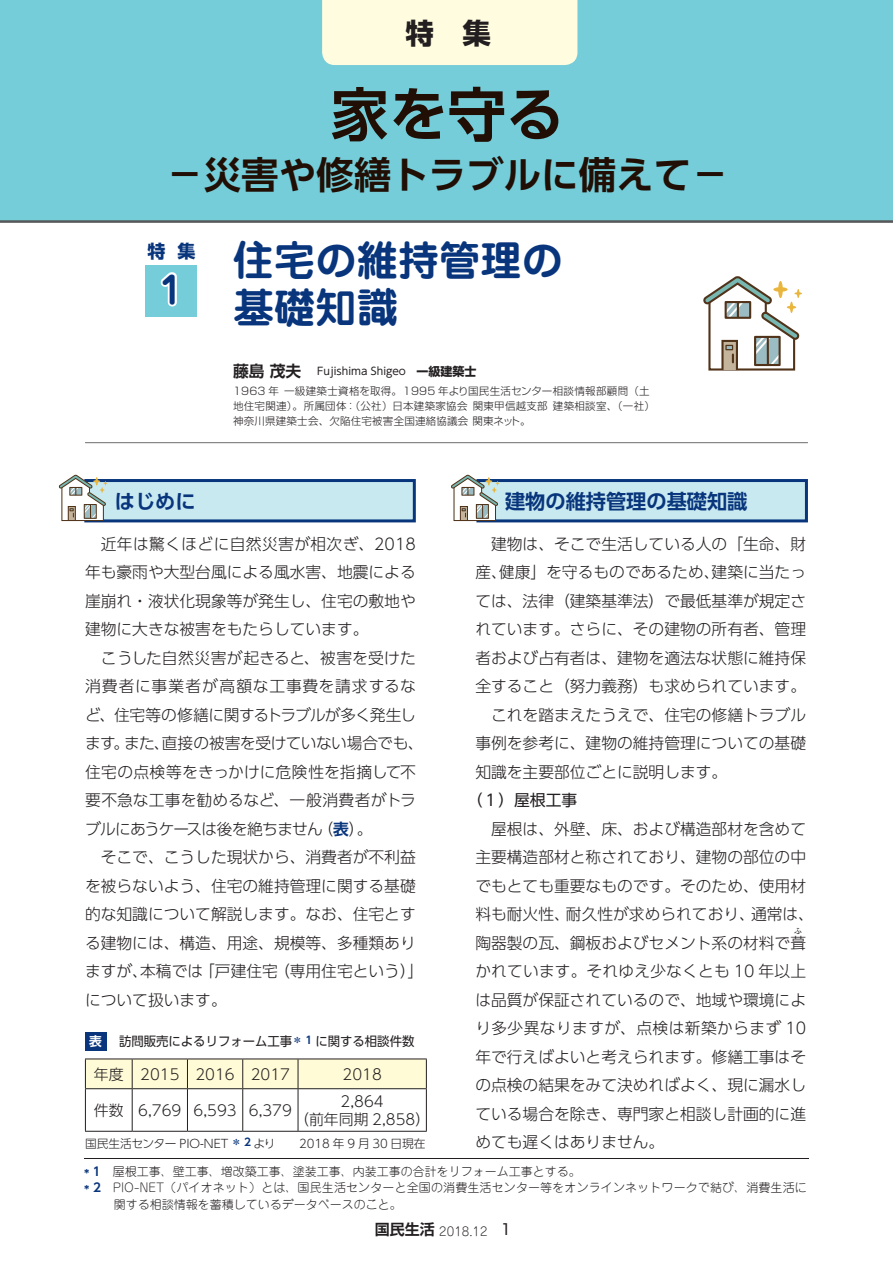
<style>
.page{position:relative;width:893px;height:1263px;background:#fff}
.page>*{position:absolute;margin:0;border:0;box-sizing:border-box;transform-origin:0 0}
.t1{font:700 58.5px "UD Shin Go Pro De";color:#210f05}
.t2{font:700 41.25px/46.5px "Jun 501 Pro";color:#08357c}
.t3{font:700 37.5px "UD Shin Go Pro De";color:#210f05}
.t4{font:700 36.6px "Jun 501 Pro";color:#08357c}
.t5{font:700 28.5px "UD Shin Go Pro";color:#231f20}
.t6{font:700 20.25px "UD Shin Go Pro De";color:#08357c}
.t7{font:700 18px "UD Shin Go Pro";color:#08357c}
.t8{font:300 15.75px/28.5px "UD Shin Go Pro";color:#231f20;text-align:justify}
.t9{font:15.75px "UD Shin Go Pro";color:#231f20}
.t10{font:300 14.85px/17.9px "UD Shin Go Pro";color:#231f20;text-align:center}
.t11{font:12.75px "UD Shin Go Pro";color:#231f20}
.t12{font:700 12.75px "UD Shin Go Pro De";color:#fff}
.t13{font:300 12px "Jun 101 Pro";color:#231f20}
.t14{font:300 11.7px "UD Shin Go Pro";color:#231f20}
.t15{font:300 10.5px/15px "Shin Go Pro";letter-spacing:.025em;color:#231f20}
.t16{font:10.5px "UD Shin Go Pro";color:#231f20}
.t17{font:300 7.8px "UD Shin Go Pro";color:#231f20}
.s1{font-family:"UD Shin Go Pro De";font-weight:700;font-size:15.75px}
.s2{font-weight:700;font-size:12px}
.s3{font-family:"UD Shin Go Pro De";font-weight:700;color:#08357c}
.s4{font-family:"Shin Go Pro De";font-weight:700;font-size:15px}
.s5{font-family:"Shin Go Pro";font-weight:400;font-size:15px}
</style>
<div class="page">
<div style="left:0;top:0;width:893px;height:221px;background:#74cdd9"></div>
<hr style="left:85px;top:442px;width:723px;height:1px;background:#6c6d70">
<div style="left:84px;top:479px;width:332px;height:43px;background:#c8e9f0;border:3px solid #08357c"></div>
<svg style="left:58px;top:474px;width:49px;height:48px"></svg>
<div style="left:476px;top:479px;width:332px;height:43px;background:#c8e9f0;border:3px solid #08357c"></div>
<svg style="left:451px;top:474px;width:48px;height:48px"></svg>
<hr style="left:84px;top:1158px;width:725px;height:1px;background:#231f20">
<hr style="left:0;top:220px;width:893px;height:3px;background:#57585a">
<div style="left:322px;top:0;width:255px;height:65px;background:#fffce0"></div>
<div style="left:146px;top:265px;width:51px;height:51px;background:#74cdd9"></div>
<svg style="left:160px;top:272px;width:17px;height:35px"></svg>
<svg style="left:703px;top:276px;width:99px;height:95px"></svg>
<div style="left:85px;top:1032px;width:21px;height:18px;background:#08357c"></div>
<hr style="left:85px;top:1058px;width:47px;height:1px;background:#231f20">
<hr style="left:132px;top:1058px;width:55px;height:1px;background:#231f20">
<hr style="left:187px;top:1058px;width:56px;height:1px;background:#231f20">
<hr style="left:243px;top:1058px;width:55px;height:1px;background:#231f20">
<hr style="left:298px;top:1058px;width:129px;height:1px;background:#231f20">
<div style="left:85px;top:1059px;width:342px;height:29px;background:#fffbd6"></div>
<hr style="left:85px;top:1088px;width:47px;height:1px;background:#231f20">
<hr style="left:85px;top:1089px;width:1px;height:42px;background:#231f20">
<hr style="left:132px;top:1088px;width:55px;height:1px;background:#231f20">
<hr style="left:132px;top:1089px;width:1px;height:42px;background:#231f20">
<hr style="left:187px;top:1088px;width:56px;height:1px;background:#231f20">
<hr style="left:187px;top:1089px;width:1px;height:42px;background:#231f20">
<hr style="left:243px;top:1088px;width:55px;height:1px;background:#231f20">
<hr style="left:242px;top:1089px;width:1px;height:42px;background:#231f20">
<hr style="left:298px;top:1088px;width:129px;height:1px;background:#231f20">
<hr style="left:298px;top:1089px;width:1px;height:42px;background:#231f20">
<hr style="left:426px;top:1089px;width:1px;height:42px;background:#231f20">
<hr style="left:85px;top:1131px;width:47px;height:1px;background:#231f20">
<hr style="left:132px;top:1131px;width:55px;height:1px;background:#231f20">
<hr style="left:187px;top:1131px;width:56px;height:1px;background:#231f20">
<hr style="left:243px;top:1131px;width:55px;height:1px;background:#231f20">
<hr style="left:298px;top:1131px;width:129px;height:1px;background:#231f20">
<h3 class="t5" style="left:405px;top:10px;width:87px">特　集</h3>
<h1 class="t1" style="left:331px;top:67px;width:235px">家を守る</h1>
<h3 class="t3" style="left:166px;top:144px;width:564px">－災害や修繕トラブルに備えて－</h3>
<p class="t7" style="left:147px;top:236px;width:49px">特 集</p>
<h3 class="t4" style="left:160px;top:261px;width:25px">1</h3>
<h2 class="t2" style="left:233px;top:233px;width:331px">住宅の維持管理の基礎知識</h2>
<p class="t16" style="left:233px;top:363px;width:245px"><span class="s1">藤島 茂夫　</span>Fujishima Shigeo　<span class="s2">一級建築士</span></p>
<p class="t15" style="left:233px;top:382px;width:423px">1963 年 一級建築士資格を取得。1995 年より国民生活センター相談情報部顧問（土地住宅関連）。所属団体：（公社）日本建築家協会 関東甲信越支部 建築相談室、（一社）神奈川県建築士会、欠陥住宅被害全国連絡協議会 関東ネット。</p>
<p class="t6" style="left:505px;top:484px;width:244px">建物の維持管理の基礎知識</p>
<p class="t8" style="left:491px;top:529px;width:317px">建物は、そこで生活している人の「生命、財</p>
<p class="t8" style="left:475px;top:557px;width:332px">産、健康」を守るものであるため、建築に当たっ</p>
<p class="t8" style="left:475px;top:586px;width:332px">ては、法律（建築基準法）で最低基準が規定さ</p>
<p class="t8" style="left:475px;top:614px;width:332px">れています。さらに、その建物の所有者、管理</p>
<p class="t8" style="left:475px;top:643px;width:332px">者および占有者は、建物を適法な状態に維持保</p>
<p class="t8" style="left:475px;top:671px;width:332px">全すること（努力義務）も求められています。</p>
<p class="t8" style="left:491px;top:700px;width:317px">これを踏まえたうえで、住宅の修繕トラブル</p>
<p class="t8" style="left:475px;top:728px;width:332px">事例を参考に、建物の維持管理についての基礎</p>
<p class="t8" style="left:475px;top:757px;width:253px">知識を主要部位ごとに説明します。</p>
<p class="t9" style="left:467px;top:787px;width:112px">（１）屋根工事</p>
<p class="t8" style="left:475px;top:814px;width:340px;text-align:center">屋根は、外壁、床、および構造部材を含めて<br>主要構造部材と称されており、建物の部位の中でもとても重要なものです。そのため、使用材料も耐火性、耐久性が求められており、通常は、陶器製の瓦、鋼板およびセメント系の材料で葺</p>
<p class="t6" style="left:115px;top:484px;width:82px">はじめに</p>
<p class="t8" style="left:85px;top:529px;width:332px;text-indent:16px">近年は驚くほどに自然災害が相次ぎ、2018年も豪雨や大型台風による風水害、地震による崖崩れ・液状化現象等が発生し、住宅の敷地や建物に大きな被害をもたらしています。</p>
<p class="t8" style="left:85px;top:643px;width:340px;text-align:left;text-indent:16px">こうした自然災害が起きると、被害を受けた消費者に事業者が高額な工事費を請求するなど、住宅等の修繕に関するトラブルが多く発生します。また、直接の被害を受けていない場合でも、住宅の点検等をきっかけに危険性を指摘して不要不急な工事を勧めるなど、一般消費者がトラブルにあうケースは後を絶ちません（<span class="s3">表</span>）。</p>
<p class="t8" style="left:85px;top:842px;width:340px;text-align:left;text-indent:16px">そこで、こうした現状から、消費者が不利益を被らないよう、住宅の維持管理に関する基礎的な知識について解説します。なお、住宅とする建物には、構造、用途、規模等、多種類ありますが、本稿では「戸建住宅（専用住宅という）」について扱います。</p>
<p class="t17" style="left:794px;top:925px;width:9px">ふ</p>
<p class="t8" style="left:475px;top:956px;width:332px">かれています。それゆえ少なくとも 10 年以上は品質が保証されているので、地域や環境により多少異なりますが、点検は新築からまず 10年で行えばよいと考えられます。修繕工事はその点検の結果をみて決めればよく、現に漏水している場合を除き、専門家と相談し計画的に進めても遅くはありません。</p>
<p class="t13" style="left:84px;top:1162px;width:498px"><span class="s3">＊ 1</span>　屋根工事、壁工事、増改築工事、塗装工事、内装工事の合計をリフォーム工事とする。</p>
<p class="t13" style="left:84px;top:1178px;width:724px"><span class="s3">＊ 2</span>　PIO-NET（パイオネット）とは、国民生活センターと全国の消費生活センター等をオンラインネットワークで結び、消費生活に</p>
<p class="t13" style="left:114px;top:1195px;width:290px">関する相談情報を蓄積しているデータベースのこと。</p>
<p class="t12" style="left:89px;top:1030px;width:14px">表</p>
<p class="t11" style="left:119px;top:1031px;width:297px">訪問販売によるリフォーム工事<sup>＊</sup> <sup>1</sup> に関する相談件数</p>
<p class="t10" style="left:94px;top:1064px;width:198px">年度 2015 2016 2017</p>
<p class="t10" style="left:343px;top:1064px;width:41px">2018</p>
<p class="t10" style="left:94px;top:1100px;width:200px">件数 6,769 6,593 6,379</p>
<p class="t10" style="left:294px;top:1091px;width:138px">2,864<br>（前年同期 2,858）</p>
<p class="t14" style="left:85px;top:1134px;width:192px">国民生活センター PIO-NET <sup>＊</sup> <sup>2</sup> より</p>
<p class="t14" style="left:299px;top:1134px;width:128px">2018 年 9 月 30 日現在</p>
<p class="t13" style="left:375px;top:1221px;width:138px"><span class="s4">国民生活</span> 2018.12 <span class="s5">1</span></p>
</div>
